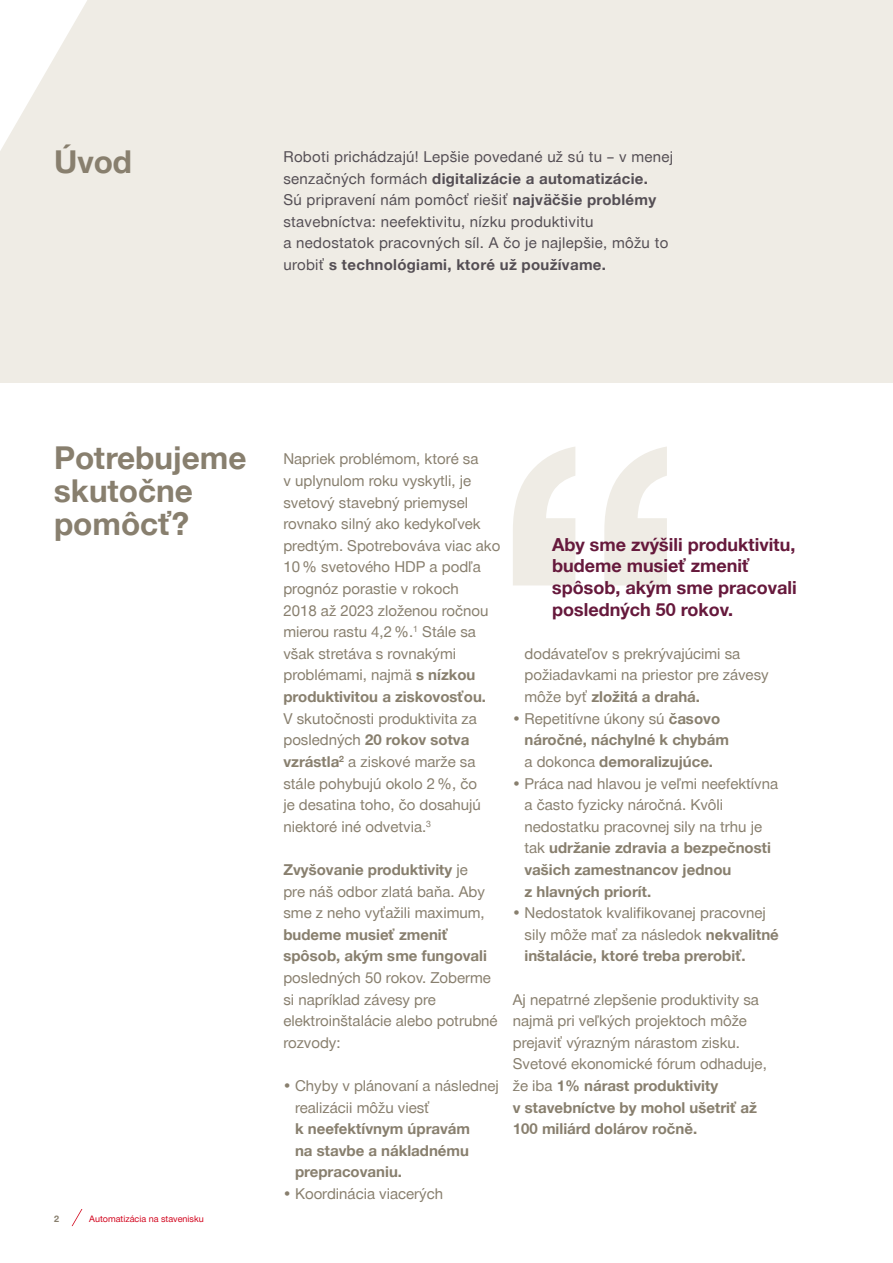
<style>
.page{position:relative;width:893px;height:1263px;background:#fff}
.page>*{position:absolute;margin:0;border:0;box-sizing:border-box;transform-origin:0 0}
.t1{font:700 31.5px/33px "Hilti";color:#887f6e}
.t2{font:700 18px/21.6px "Hilti";color:#66193c}
.t3{font:15px/21.6px "Hilti";color:#887f6e}
.t4{font:15px/21.6px "Hilti";letter-spacing:.02em;color:#544e54}
.t5{font:700 15px/21.6px "Hilti";color:#887f6e}
.t6{font:9px "Hilti";color:#d2051e}
.t7{font:700 9px "Hilti";color:#887f6e}
.s1{font-weight:700}
.s2{font-weight:400}
</style>
<div class="page">
<div style="left:0;top:0;width:893px;height:383px;background:#efece5"></div>
<svg style="left:513px;top:447px;width:154px;height:138px"></svg>
<svg style="left:0;top:0;width:87px;height:151px"></svg>
<svg style="left:72px;top:1209px;width:10px;height:17px"></svg>
<h1 class="t1" style="left:54px;top:146px;width:80px">Úvod</h1>
<p class="t4" style="left:283px;top:146px;width:391px">Roboti prichádzajú! Lepšie povedané už sú tu – v menej senzačných formách <span class="s1">digitalizácie a automatizácie.<br></span>Sú pripravení nám pomôcť riešiť <span class="s1">najväčšie problémy </span>stavebníctva: neefektivitu, nízku produktivitu<br>a nedostatok pracovných síl. A čo je najlepšie, môžu to urobiť <span class="s1">s technológiami, ktoré už používame.</span></p>
<h1 class="t1" style="left:54px;top:442px;width:194px">Potrebujeme skutočne pomôcť?</h1>
<p class="t7" style="left:54px;top:1213px;width:7px">2</p>
<p class="t6" style="left:89px;top:1213px;width:116px">Automatizácia na stavenisku</p>
<p class="t3" style="left:283px;top:448px;width:218px">Napriek problémom, ktoré sa<br>v uplynulom roku vyskytli, je svetový stavebný priemysel rovnako silný ako kedykoľvek predtým. Spotrebováva viac ako<br>10 % svetového HDP a podľa prognóz porastie v rokoch<br>2018 až 2023 zloženou ročnou mierou rastu 4,2 %.<sup>1</sup> Stále sa však stretáva s rovnakými problémami, najmä <span class="s1">s nízkou produktivitou a ziskovosťou.</span></p>
<p class="t3" style="left:283px;top:708px;width:199px">V skutočnosti produktivita za posledných <span class="s1">20 rokov sotva vzrástla</span><sup>2</sup> a ziskové marže sa stále pohybujú okolo 2 %, čo je desatina toho, čo dosahujú niektoré iné odvetvia.<sup>3</sup></p>
<p class="t3" style="left:283px;top:859px;width:203px"><span class="s1">Zvyšovanie produktivity</span> je pre náš odbor zlatá baňa. Aby sme z neho vyťažili maximum,</p>
<p class="t5" style="left:283px;top:924px;width:205px">budeme musieť zmeniť spôsob, akým sme fungovali</p>
<p class="t3" style="left:283px;top:967px;width:216px">posledných 50 rokov. Zoberme si napríklad závesy pre elektroinštalácie alebo potrubné rozvody:</p>
<p class="t3" style="left:295px;top:1075px;width:205px;text-indent:-12px">• Chyby v plánovaní a následnej realizácii môžu viesť</p>
<p class="t5" style="left:295px;top:1118px;width:177px;text-align:justify">k neefektívnym úpravám na stavbe a nákladnému prepracovaniu.</p>
<p class="t3" style="left:283px;top:1183px;width:161px">• Koordinácia viacerých</p>
<p class="t2" style="left:552px;top:534px;width:246px">Aby sme zvýšili produktivitu, budeme musieť zmeniť spôsob, akým sme pracovali posledných 50 rokov.</p>
<p class="t3" style="left:524px;top:643px;width:246px">dodávateľov s prekrývajúcimi sa požiadavkami na priestor pre závesy môže byť <span class="s1">zložitá a drahá.</span></p>
<p class="t5" style="left:524px;top:708px;width:206px;text-indent:-12px"><span class="s2">• Repetitívne úkony sú</span> časovo náročné, náchylné k chybám <span class="s2">a dokonca</span> demoralizujúce.</p>
<p class="t3" style="left:524px;top:772px;width:255px;text-indent:-12px">• Práca nad hlavou je veľmi neefektívna a často fyzicky náročná. Kvôli nedostatku pracovnej sily na trhu je tak <span class="s1">udržanie zdravia a bezpečnosti vašich zamestnancov jednou<br>z hlavných priorít.</span></p>
<p class="t3" style="left:524px;top:902px;width:256px;text-indent:-12px">• Nedostatok kvalifikovanej pracovnej sily môže mať za následok <span class="s1">nekvalitné inštalácie, ktoré treba prerobiť.</span></p>
<p class="t3" style="left:513px;top:988px;width:255px">Aj nepatrné zlepšenie produktivity sa najmä pri veľkých projektoch môže prejaviť výrazným nárastom zisku.<br>Svetové ekonomické fórum odhaduje, že iba <span class="s1">1% nárast produktivity<br>v stavebníctve by mohol ušetriť až 100 miliárd dolárov ročně.</span></p>
</div>
